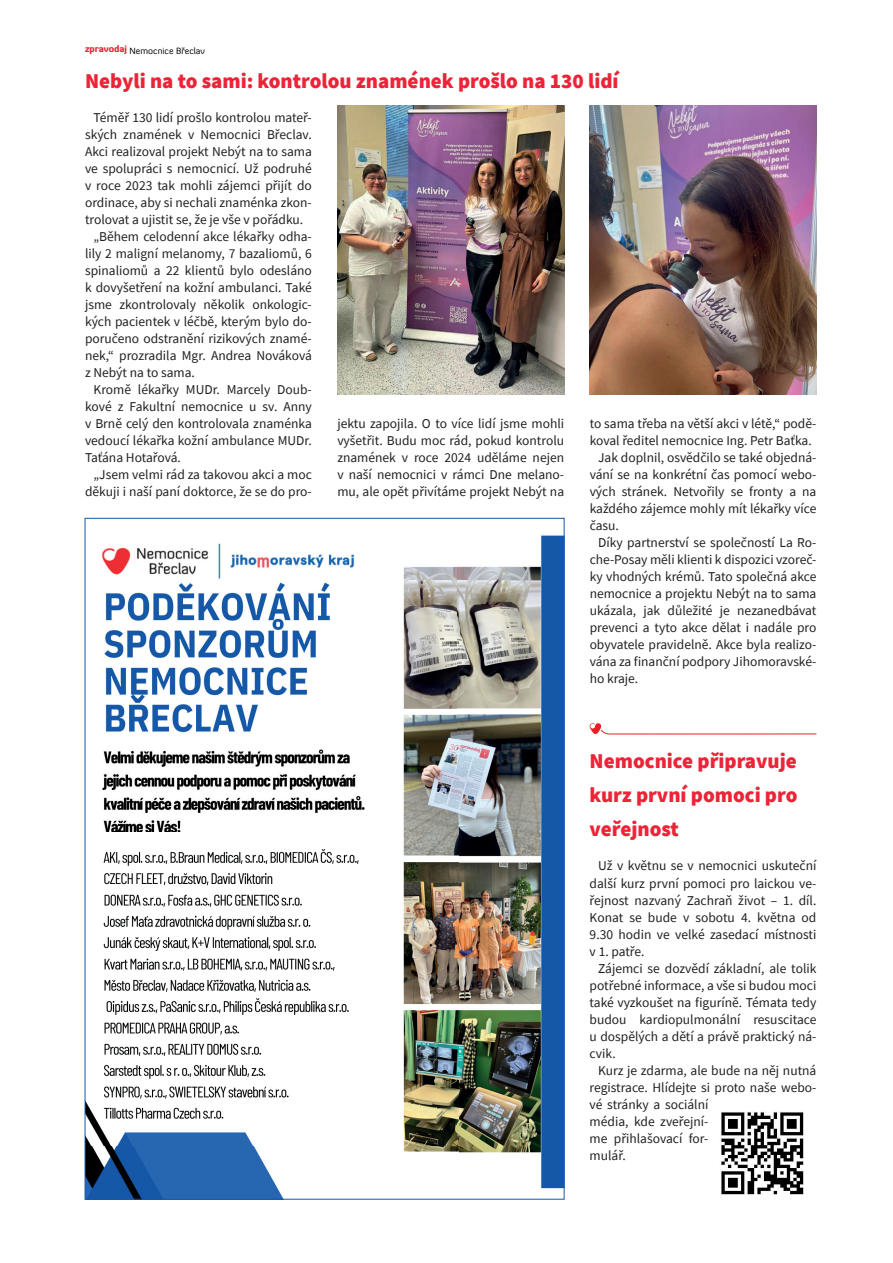
<style>
.page{position:relative;width:893px;height:1263px;background:#fff}
.page>*{position:absolute;margin:0;border:0;box-sizing:border-box;transform-origin:0 0}
.t1{font:900 21px/34px "Source Sans Pro";color:#ed2437;text-align:justify}
.t2{font:13.5px/17px "Source Sans Pro";color:#231f20;text-align:justify}
.t3{font:9px "Diavlo";color:#000001}
</style>
<div class="page">
<svg style="left:589px;top:723px;width:228px;height:12px"></svg>
<img style="left:337px;top:105px;width:227px;height:289px">
<img style="left:590px;top:105px;width:226px;height:289px">
<img style="left:87px;top:535px;width:475px;height:662px">
<img style="left:720px;top:1111px;width:84px;height:84px">
<p class="t3" style="left:85px;top:45px;width:121px"><sup>zpravodaj</sup> Nemocnice Břeclav</p>
<h1 class="t1" style="left:85px;top:64px;width:535px">Nebyli na to sami: kontrolou znamének prošlo na 130 lidí</h1>
<p class="t2" style="left:94px;top:109px;width:220px">Téměř 130 lidí prošlo kontrolou mateř-</p>
<p class="t2" style="left:85px;top:126px;width:228px">ských znamének v Nemocnici Břeclav.</p>
<p class="t2" style="left:85px;top:143px;width:228px">Akci realizoval projekt Nebýt na to sama</p>
<p class="t2" style="left:85px;top:160px;width:228px">ve spolupráci s nemocnicí. Už podruhé</p>
<p class="t2" style="left:85px;top:177px;width:228px">v roce 2023 tak mohli zájemci přijít do</p>
<p class="t2" style="left:85px;top:194px;width:228px">ordinace, aby si nechali znaménka zkon-</p>
<p class="t2" style="left:85px;top:211px;width:220px">trolovat a ujistit se, že je vše v pořádku.</p>
<p class="t2" style="left:94px;top:228px;width:220px">„Během celodenní akce lékařky odha-</p>
<p class="t2" style="left:85px;top:245px;width:228px">lily 2 maligní melanomy, 7 bazaliomů, 6</p>
<p class="t2" style="left:85px;top:262px;width:228px">spinaliomů a 22 klientů bylo odesláno</p>
<p class="t2" style="left:85px;top:279px;width:228px">k dovyšetření na kožní ambulanci. Také</p>
<p class="t2" style="left:85px;top:296px;width:228px">jsme zkontrolovaly několik onkologic-</p>
<p class="t2" style="left:85px;top:313px;width:228px">kých pacientek v léčbě, kterým bylo do-</p>
<p class="t2" style="left:85px;top:330px;width:228px">poručeno odstranění rizikových znamé-</p>
<p class="t2" style="left:85px;top:347px;width:228px">nek,“ prozradila Mgr. Andrea Nováková</p>
<p class="t2" style="left:85px;top:364px;width:111px">z Nebýt na to sama.</p>
<p class="t2" style="left:94px;top:381px;width:220px">Kromě lékařky MUDr. Marcely Doub-</p>
<p class="t2" style="left:85px;top:398px;width:228px">kové z Fakultní nemocnice u sv. Anny</p>
<p class="t2" style="left:85px;top:415px;width:228px">v Brně celý den kontrolovala znaménka</p>
<p class="t2" style="left:85px;top:432px;width:228px">vedoucí lékařka kožní ambulance MUDr.</p>
<p class="t2" style="left:85px;top:449px;width:97px">Taťána Hotařová.</p>
<p class="t2" style="left:94px;top:466px;width:220px">„Jsem velmi rád za takovou akci a moc</p>
<p class="t2" style="left:85px;top:483px;width:228px">děkuji i naší paní doktorce, že se do pro-</p>
<p class="t2" style="left:337px;top:415px;width:228px">jektu zapojila. O to více lidí jsme mohli vyšetřit. Budu moc rád, pokud kontrolu znamének v roce 2024 uděláme nejen v naší nemocnici v rámci Dne melano&shy;mu, ale opět přivítáme projekt Nebýt na</p>
<p class="t2" style="left:590px;top:415px;width:228px">to sama třeba na větší akci v létě,“ podě-</p>
<p class="t2" style="left:590px;top:432px;width:224px">koval ředitel nemocnice Ing. Petr Baťka.</p>
<p class="t2" style="left:598px;top:449px;width:220px">Jak doplnil, osvědčilo se také objedná-</p>
<p class="t2" style="left:590px;top:466px;width:228px">vání se na konkrétní čas pomocí webo-</p>
<p class="t2" style="left:590px;top:483px;width:228px">vých stránek. Netvořily se fronty a na</p>
<p class="t2" style="left:590px;top:500px;width:228px">každého zájemce mohly mít lékařky více</p>
<p class="t2" style="left:590px;top:517px;width:31px">času.</p>
<p class="t2" style="left:598px;top:534px;width:220px">Díky partnerství se společností La Ro-</p>
<p class="t2" style="left:590px;top:551px;width:228px">che-Posay měli klienti k dispozici vzoreč-</p>
<p class="t2" style="left:590px;top:568px;width:228px">ky vhodných krémů. Tato společná akce</p>
<p class="t2" style="left:590px;top:585px;width:228px">nemocnice a projektu Nebýt na to sama</p>
<p class="t2" style="left:590px;top:602px;width:228px">ukázala, jak důležité je nezanedbávat</p>
<p class="t2" style="left:590px;top:619px;width:228px">prevenci a tyto akce dělat i nadále pro</p>
<p class="t2" style="left:590px;top:636px;width:228px">obyvatele pravidelně. Akce byla realizo-</p>
<p class="t2" style="left:590px;top:653px;width:228px">vána za finanční podpory Jihomoravské-</p>
<p class="t2" style="left:590px;top:670px;width:50px">ho kraje.</p>
<h1 class="t1" style="left:590px;top:744px;width:209px">Nemocnice připravuje kurz první pomoci pro veřejnost</h1>
<p class="t2" style="left:590px;top:857px;width:228px;text-indent:9px">Už v květnu se v nemocnici uskuteční další kurz první pomoci pro laickou ve&shy;řejnost nazvaný Zachraň život – 1. díl.<br>Konat se bude v sobotu 4. května od 9.30 hodin ve velké zasedací místnosti v 1. patře.</p>
<p class="t2" style="left:590px;top:959px;width:228px;text-indent:9px">Zájemci se dozvědí základní, ale tolik potřebné informace, a vše si budou moci také vyzkoušet na figuríně. Témata tedy budou kardiopulmonální resuscitace u dospělých a dětí a právě praktický ná&shy;cvik.</p>
<p class="t2" style="left:590px;top:1061px;width:228px;text-align:left;text-indent:9px">Kurz je zdarma, ale bude na něj nutná registrace. Hlídejte si proto naše webo&shy;vé stránky a sociální<br>média, kde zveřejní-<br>me přihlašovací for-<br>mulář.</p>
</div>
